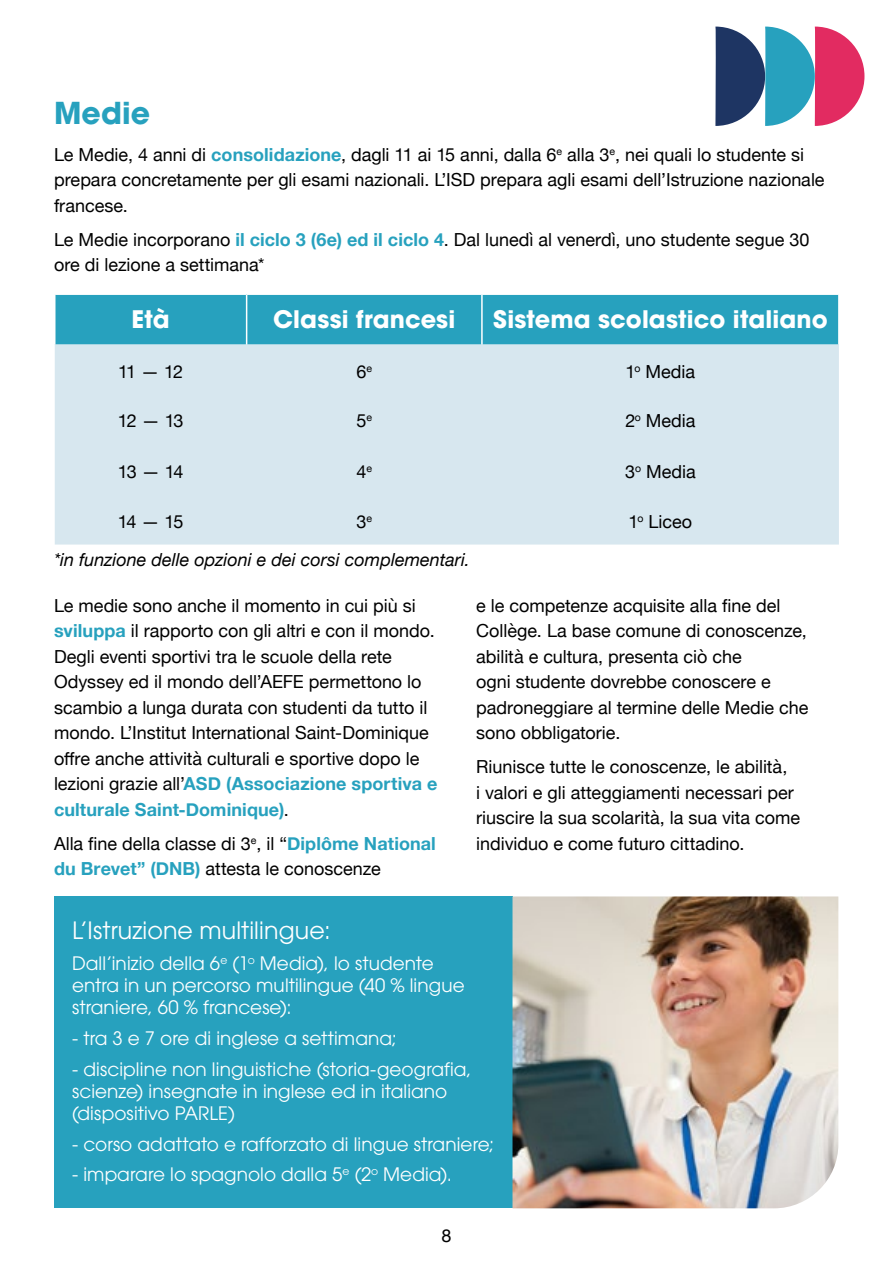
<style>
.page{position:relative;width:893px;height:1263px;background:#fff}
.page>*{position:absolute;margin:0;border:0;box-sizing:border-box;transform-origin:0 0}
.t1{font:700 30px "Avant Garde LT";letter-spacing:.005em;color:#27a1be}
.t2{font:700 24px "Avant Garde LT";letter-spacing:.005em;color:#fff}
.t3{font:23.7px "Avant Garde LT";letter-spacing:.005em;color:#fff}
.t4{font:18.45px/22.2px "Avant Garde LT";letter-spacing:.005em;color:#fff}
.t5{font:18px/25.5px "Helvetica Neue";color:#000}
.t6{font:italic 18px "Helvetica Neue";color:#000}
.s1{font-weight:700;color:#27a1be}
</style>
<div class="page">
<svg style="left:715px;top:27px;width:149px;height:99px"></svg>
<div style="left:54px;top:896px;width:458px;height:312px;background:#27a1be"></div>
<div style="left:56px;top:295px;width:782px;height:50px;background:#27a1be"></div>
<div style="left:55px;top:345px;width:784px;height:199px;background:#d7e7ef"></div>
<hr style="left:246px;top:295px;width:1px;height:50px;background:#fff">
<hr style="left:481px;top:295px;width:2px;height:50px;background:#fff">
<img style="left:512px;top:896px;width:326px;height:312px">
<h1 class="t1" style="left:54px;top:94px;width:98px">Medie</h1>
<p class="t5" style="left:54px;top:143px;width:772px">Le Medie, 4 anni di <span class="s1">consolidazione</span>, dagli 11 ai 15 anni, dalla 6<sup>e</sup> alla 3<sup>e</sup>, nei quali lo studente si prepara concretamente per gli esami nazionali. L’ISD prepara agli esami dell’Istruzione nazionale francese.</p>
<p class="t5" style="left:54px;top:228px;width:757px">Le Medie incorporano <span class="s1">il ciclo 3 (6e) ed il ciclo 4</span>. Dal lunedì al venerdì, uno studente segue 30 ore di lezione a settimana*</p>
<h2 class="t2" style="left:132px;top:304px;width:40px">Età</h2>
<h2 class="t2" style="left:273px;top:304px;width:184px">Classi francesi</h2>
<h2 class="t2" style="left:493px;top:304px;width:336px">Sistema scolastico italiano</h2>
<p class="t5" style="left:118px;top:359px;width:67px">11 — 12</p>
<p class="t5" style="left:356px;top:359px;width:17px">6<sup>e</sup></p>
<p class="t5" style="left:626px;top:359px;width:71px">1<sup>o</sup> Media</p>
<p class="t5" style="left:118px;top:409px;width:67px">12 — 13</p>
<p class="t5" style="left:356px;top:409px;width:17px">5<sup>e</sup></p>
<p class="t5" style="left:625px;top:409px;width:72px">2<sup>o</sup> Media</p>
<p class="t5" style="left:118px;top:459px;width:67px">13 — 14</p>
<p class="t5" style="left:356px;top:459px;width:17px">4<sup>e</sup></p>
<p class="t5" style="left:625px;top:459px;width:72px">3<sup>o</sup> Media</p>
<p class="t5" style="left:118px;top:510px;width:67px">14 — 15</p>
<p class="t5" style="left:356px;top:510px;width:17px">3<sup>e</sup></p>
<p class="t5" style="left:629px;top:510px;width:65px">1<sup>o</sup> Liceo</p>
<p class="t6" style="left:54px;top:547px;width:417px">*in funzione delle opzioni e dei corsi complementari.</p>
<p class="t5" style="left:54px;top:594px;width:385px">Le medie sono anche il momento in cui più si <span class="s1">sviluppa</span> il rapporto con gli altri e con il mondo.<br>Degli eventi sportivi tra le scuole della rete Odyssey ed il mondo dell’AEFE permettono lo scambio a lunga durata con studenti da tutto il mondo. L’Institut International Saint-Dominique offre anche attività culturali e sportive dopo le lezioni grazie all’<span class="s1">ASD (Associazione sportiva e culturale Saint-Dominique)</span>.</p>
<p class="t5" style="left:54px;top:832px;width:383px">Alla fine della classe di 3<sup>e</sup>, il “<span class="s1">Diplôme National du Brevet” (DNB)</span> attesta le conoscenze</p>
<p class="t5" style="left:476px;top:594px;width:334px">e le competenze acquisite alla fine del Collège. La base comune di conoscenze, abilità e cultura, presenta ciò che<br>ogni studente dovrebbe conoscere e padroneggiare al termine delle Medie che sono obbligatorie.</p>
<p class="t5" style="left:476px;top:755px;width:325px">Riunisce tutte le conoscenze, le abilità,<br>i valori e gli atteggiamenti necessari per riuscire la sua scolarità, la sua vita come individuo e come futuro cittadino.</p>
<h3 class="t3" style="left:72px;top:917px;width:260px">L’Istruzione multilingue:</h3>
<p class="t4" style="left:72px;top:952px;width:394px">Dall’inizio della 6<sup>e</sup> (1<sup>o</sup> Media), lo studente entra in un percorso multilingue (40 % lingue straniere, 60 % francese):</p>
<p class="t4" style="left:72px;top:1027px;width:326px">- tra 3 e 7 ore di inglese a settimana;</p>
<p class="t4" style="left:72px;top:1058px;width:401px">- discipline non linguistiche (storia-geografia, scienze) insegnate in inglese ed in italiano (dispositivo PARLE)</p>
<p class="t4" style="left:72px;top:1133px;width:424px">- corso adattato e rafforzato di lingue straniere;</p>
<p class="t4" style="left:72px;top:1163px;width:381px">- imparare lo spagnolo dalla 5<sup>e</sup> (2<sup>o</sup> Media).</p>
<p class="t5" style="left:441px;top:1224px;width:12px">8</p>
</div>
